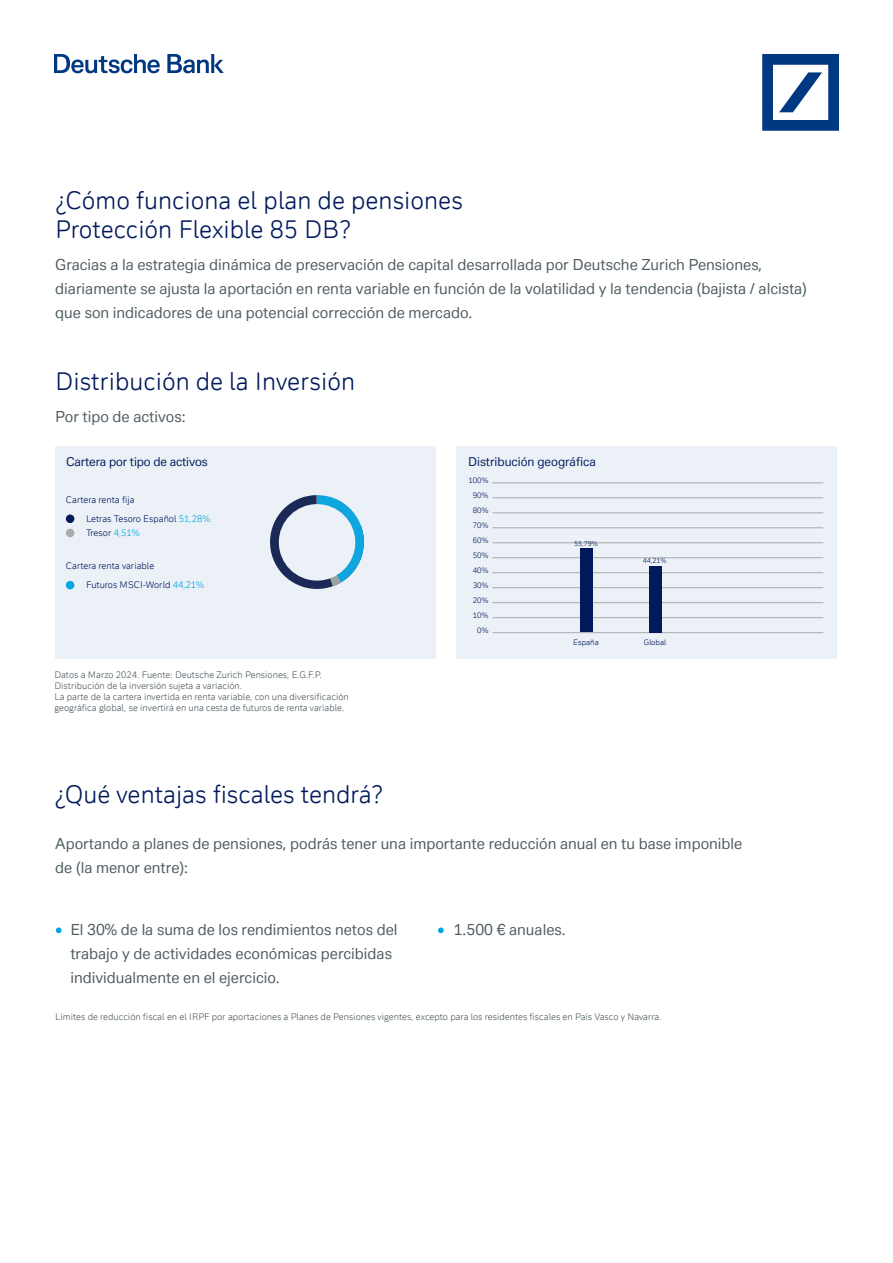
<style>
.page{position:relative;width:893px;height:1263px;background:#fff}
.page>*{position:absolute;margin:0;border:0;box-sizing:border-box;transform-origin:0 0}
.HEADLINE_02_-_DARK_B{font:24px "Deutsche Bank Display";color:#001a5c}
.PARAGRAPH_02_-_Dark{font:15px/24px "Deutsche Bank Text";color:#4e5b61}
.PARAGRAPH_02_-_Dark-2{font:12px "Deutsche Bank Text";letter-spacing:-.01em;color:#001a5c}
.DISCLAMER_01{font:9px/10.8px "Deutsche Bank Display";color:#4e5b61}
.DISCLAMER_01-2{font:9px "Deutsche Bank Display";color:#001a5c}
.DISCLAMER_01-3{font:7.5px "Deutsche Bank Display";color:#001a5c}
.DISCLAMER_01-4{font:6.75px "Deutsche Bank Display";color:#001a5c}
.s1{color:#00a5e3}
</style>
<div class="page">
<svg style="left:762px;top:54px;width:77px;height:77px"></svg>
<svg style="left:54px;top:54px;width:106px;height:19px"></svg>
<svg style="left:167px;top:54px;width:57px;height:19px"></svg>
<div style="left:55px;top:446px;width:381px;height:213px;background:#ecf1f7"></div>
<svg style="left:56px;top:927px;width:6px;height:6px"></svg>
<svg style="left:438px;top:927px;width:6px;height:6px"></svg>
<div style="left:456px;top:447px;width:381px;height:212px;background:#ecf1f7"></div>
<hr style="left:492px;top:632px;width:331px;height:1px;background:#a8aaac">
<hr style="left:492px;top:617px;width:331px;height:1px;background:#a8aaac">
<hr style="left:492px;top:602px;width:331px;height:1px;background:#a8aaac">
<hr style="left:492px;top:587px;width:331px;height:1px;background:#a8aaac">
<hr style="left:492px;top:572px;width:331px;height:1px;background:#a8aaac">
<hr style="left:492px;top:557px;width:331px;height:1px;background:#a8aaac">
<hr style="left:492px;top:542px;width:331px;height:1px;background:#a8aaac">
<hr style="left:492px;top:527px;width:331px;height:1px;background:#a8aaac">
<hr style="left:492px;top:512px;width:331px;height:1px;background:#a8aaac">
<hr style="left:492px;top:497px;width:331px;height:1px;background:#a8aaac">
<hr style="left:492px;top:482px;width:331px;height:1px;background:#a8aaac">
<div style="left:580px;top:548px;width:12px;height:84px;background:#001a5c"></div>
<div style="left:649px;top:566px;width:12px;height:66px;background:#001a5c"></div>
<div style="left:66px;top:514px;width:8px;height:9px;background:#001a5c;border-radius:50%"></div>
<div style="left:66px;top:581px;width:8px;height:8px;background:#00a5e3;border-radius:50%"></div>
<div style="left:66px;top:529px;width:8px;height:8px;background:#a8aaac;border-radius:50%"></div>
<svg style="left:264px;top:495px;width:113px;height:100px;background:#a3bfd3"></svg>
<div style="left:279px;top:504px;width:76px;height:77px;background:#ecf1f7;border-radius:50%"></div>
<p class="HEADLINE_02_-_DARK_B" style="left:55px;top:185px;width:409px">¿Cómo funciona el plan de pensiones</p>
<p class="HEADLINE_02_-_DARK_B" style="left:55px;top:214px;width:297px">Protección Flexible 85 DB?</p>
<p class="PARAGRAPH_02_-_Dark" style="left:55px;top:252px;width:753px">Gracias a la estrategia dinámica de preservación de capital desarrollada por Deutsche Zurich Pensiones, diariamente se ajusta la aportación en renta variable en función de la volatilidad y la tendencia (bajista / alcista) que son indicadores de una potencial corrección de mercado.</p>
<p class="HEADLINE_02_-_DARK_B" style="left:55px;top:366px;width:301px">Distribución de la Inversión</p>
<p class="PARAGRAPH_02_-_Dark" style="left:55px;top:405px;width:132px">Por tipo de activos:</p>
<p class="PARAGRAPH_02_-_Dark-2" style="left:66px;top:454px;width:143px">Cartera por tipo de activos</p>
<p class="DISCLAMER_01-2" style="left:66px;top:494px;width:70px">Cartera renta fija</p>
<p class="DISCLAMER_01-2" style="left:86px;top:513px;width:126px">Letras Tesoro Español <span class="s1">51,28%</span></p>
<p class="DISCLAMER_01-2" style="left:86px;top:527px;width:55px">Tresor <span class="s1">4,51%</span></p>
<p class="DISCLAMER_01-2" style="left:66px;top:560px;width:90px">Cartera renta variable</p>
<p class="DISCLAMER_01-2" style="left:86px;top:579px;width:120px">Futuros MSCI-World <span class="s1">44,21%</span></p>
<p class="DISCLAMER_01" style="left:54px;top:670px;width:296px">Datos a Marzo 2024. Fuente: Deutsche Zurich Pensiones, E.G.F.P.<br>Distribución de la inversión sujeta a variación.<br>La parte de la cartera invertida en renta variable, con una diversificación geográfica global, se invertirá en una cesta de futuros de renta variable.</p>
<p class="PARAGRAPH_02_-_Dark-2" style="left:468px;top:454px;width:129px">Distribución geográfica</p>
<p class="DISCLAMER_01-3" style="left:468px;top:476px;width:21px">100%</p>
<p class="DISCLAMER_01-3" style="left:473px;top:491px;width:17px">90%</p>
<p class="DISCLAMER_01-3" style="left:473px;top:506px;width:17px">80%</p>
<p class="DISCLAMER_01-3" style="left:473px;top:521px;width:17px">70%</p>
<p class="DISCLAMER_01-3" style="left:473px;top:536px;width:17px">60%</p>
<p class="DISCLAMER_01-3" style="left:473px;top:551px;width:17px">50%</p>
<p class="DISCLAMER_01-3" style="left:473px;top:566px;width:17px">40%</p>
<p class="DISCLAMER_01-3" style="left:473px;top:581px;width:17px">30%</p>
<p class="DISCLAMER_01-3" style="left:473px;top:596px;width:17px">20%</p>
<p class="DISCLAMER_01-3" style="left:473px;top:611px;width:17px">10%</p>
<p class="DISCLAMER_01-3" style="left:477px;top:626px;width:13px">0%</p>
<p class="DISCLAMER_01-3" style="left:573px;top:638px;width:27px">España</p>
<p class="DISCLAMER_01-3" style="left:644px;top:638px;width:24px">Global</p>
<p class="DISCLAMER_01-4" style="left:574px;top:539px;width:25px">55,79%</p>
<p class="DISCLAMER_01-4" style="left:643px;top:556px;width:25px">44,21%</p>
<p class="HEADLINE_02_-_DARK_B" style="left:54px;top:779px;width:330px">¿Qué ventajas fiscales tendrá?</p>
<p class="PARAGRAPH_02_-_Dark" style="left:55px;top:831px;width:689px">Aportando a planes de pensiones, podrás tener una importante reducción anual en tu base imponible</p>
<p class="PARAGRAPH_02_-_Dark" style="left:55px;top:855px;width:134px">de (la menor entre):</p>
<p class="PARAGRAPH_02_-_Dark" style="left:70px;top:918px;width:329px">El 30% de la suma de los rendimientos netos del trabajo y de actividades económicas percibidas individualmente en el ejercicio.</p>
<p class="PARAGRAPH_02_-_Dark" style="left:454px;top:918px;width:113px">1.500 € anuales.</p>
<p class="DISCLAMER_01" style="left:55px;top:1011px;width:608px">Límites de reducción fiscal en el IRPF por aportaciones a Planes de Pensiones vigentes, excepto para los residentes fiscales en País Vasco y Navarra.</p>
</div>
